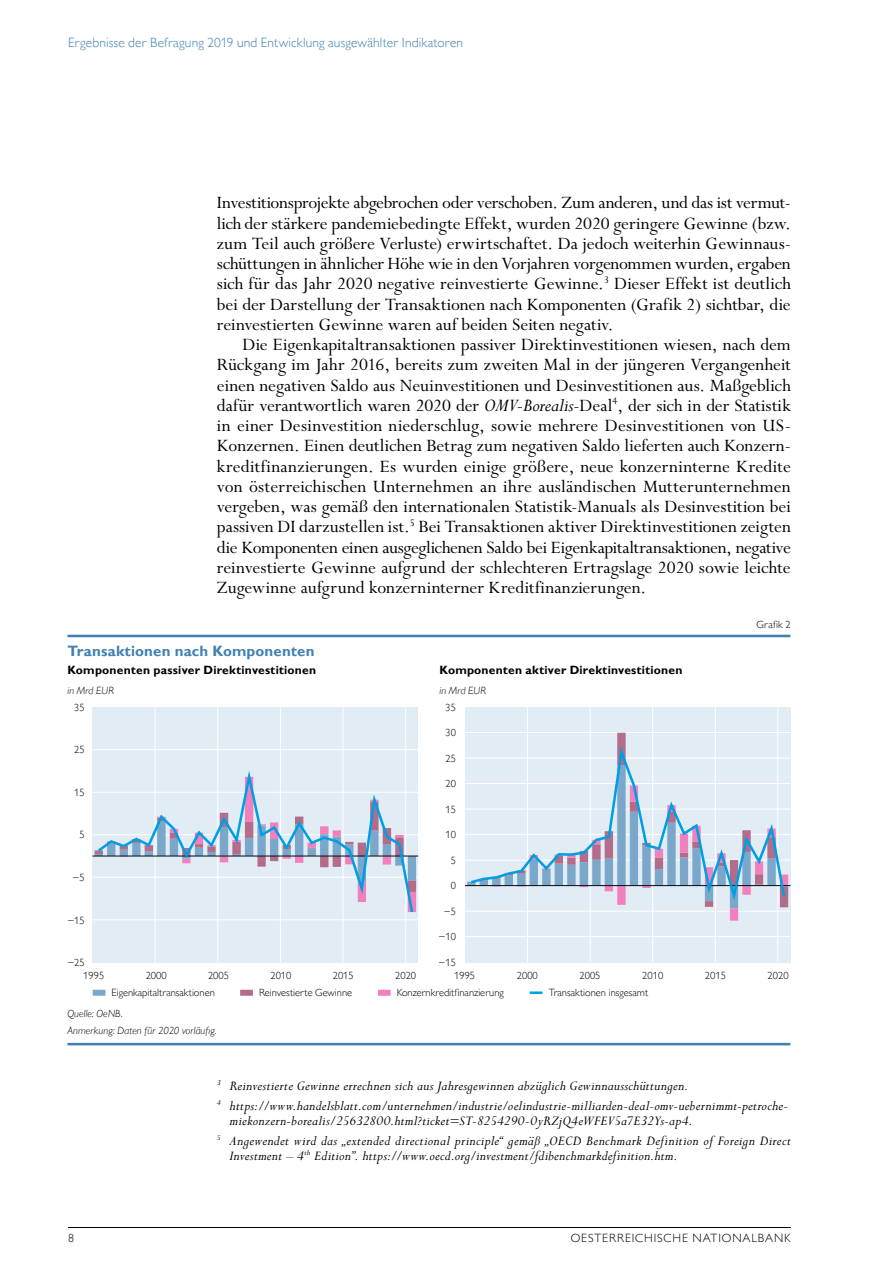
<style>
.page{position:relative;width:893px;height:1263px;background:#fff}
.page>*{position:absolute;margin:0;border:0;box-sizing:border-box;transform-origin:0 0}
.t1{font:19.5px/20.2px "Perpetua Std";color:#000;text-align:justify}
.t2{font:italic 15px/20.1px "Perpetua Std";letter-spacing:.015em;color:#000}
.t3{font:700 15px "Gill Sans MT Pro";letter-spacing:.01em;color:#4081b3}
.t4{font:300 13.5px "Gill Sans MT Pro";letter-spacing:.01em;color:#4081b3}
.t5{font:700 12px "Gill Sans MT Pro";letter-spacing:.015em;color:#000}
.t6{font:300 12px "Gill Sans MT Pro";letter-spacing:.075em;color:#000}
.t7{font:300 10.5px "Gill Sans MT Pro";color:#000}
.t8{font:italic 300 10.5px/17px "Gill Sans MT Pro";letter-spacing:.01em;color:#000}
.s1{font-style:italic;font-size:20.25px}
</style>
<div class="page">
<hr style="left:68px;top:1227px;width:723px;height:1px;background:#000">
<hr style="left:67px;top:635px;width:723px;height:2px;background:#4081b3">
<hr style="left:67px;top:1043px;width:723px;height:2px;background:#4081b3">
<div style="left:93px;top:990px;width:12px;height:6px;background:#7aa7ca"></div>
<div style="left:240px;top:990px;width:13px;height:6px;background:#b36c89"></div>
<div style="left:378px;top:990px;width:13px;height:6px;background:#f280be"></div>
<svg style="left:530px;top:991px;width:12px;height:3px"></svg>
<div style="left:92px;top:707px;width:326px;height:255px;background:#e2ecf4"></div>
<hr style="left:92px;top:749px;width:326px;height:1px;background:#fff">
<hr style="left:92px;top:792px;width:326px;height:1px;background:#fff">
<hr style="left:92px;top:834px;width:326px;height:1px;background:#fff">
<hr style="left:92px;top:877px;width:326px;height:1px;background:#fff">
<hr style="left:92px;top:919px;width:326px;height:1px;background:#fff">
<hr style="left:405px;top:707px;width:1px;height:255px;background:#fff">
<hr style="left:343px;top:707px;width:1px;height:255px;background:#fff">
<hr style="left:280px;top:707px;width:1px;height:255px;background:#fff">
<hr style="left:217px;top:707px;width:1px;height:255px;background:#fff">
<hr style="left:155px;top:707px;width:1px;height:255px;background:#fff">
<hr style="left:92px;top:856px;width:326px;height:1px;background:#030a0d">
<svg style="left:95px;top:764px;width:320px;height:151px"></svg>
<div style="left:465px;top:707px;width:325px;height:255px;background:#e2ecf4"></div>
<hr style="left:465px;top:732px;width:325px;height:1px;background:#fff">
<hr style="left:465px;top:758px;width:325px;height:1px;background:#fff">
<hr style="left:465px;top:783px;width:325px;height:1px;background:#fff">
<hr style="left:465px;top:809px;width:325px;height:1px;background:#fff">
<hr style="left:465px;top:834px;width:325px;height:1px;background:#fff">
<hr style="left:465px;top:860px;width:325px;height:1px;background:#fff">
<hr style="left:465px;top:911px;width:325px;height:1px;background:#fff">
<hr style="left:465px;top:936px;width:325px;height:1px;background:#fff">
<hr style="left:777px;top:707px;width:1px;height:255px;background:#fff">
<hr style="left:715px;top:707px;width:1px;height:255px;background:#fff">
<hr style="left:652px;top:707px;width:1px;height:255px;background:#fff">
<hr style="left:590px;top:707px;width:1px;height:255px;background:#fff">
<hr style="left:527px;top:707px;width:1px;height:255px;background:#fff">
<svg style="left:589px;top:808px;width:199px;height:113px"></svg>
<hr style="left:465px;top:885px;width:325px;height:1px;background:#030a0d">
<svg style="left:468px;top:742px;width:319px;height:163px"></svg>
<p class="t4" style="left:68px;top:35px;width:397px">Ergebnisse der Befragung 2019 und Entwicklung ausgewählter Indikatoren</p>
<p class="t1" style="left:217px;top:193px;width:576px">Investitionsprojekte abgebrochen oder verschoben. Zum anderen, und das ist vermut&shy;lich der stärkere pandemiebedingte Effekt, wurden 2020 geringere Gewinne (bzw. zum Teil auch größere Verluste) erwirtschaftet. Da jedoch weiterhin Gewinnaus&shy;schüttungen in ähnlicher Höhe wie in den Vorjahren vorgenommen wurden, ergaben sich für das Jahr 2020 negative reinvestierte Gewinne.<sup>3</sup> Dieser Effekt ist deutlich bei der Darstellung der Transaktionen nach Komponenten (Grafik 2) sichtbar, die reinvestierten Gewinne waren auf beiden Seiten negativ.</p>
<p class="t1" style="left:217px;top:335px;width:576px;text-indent:26px">Die Eigenkapitaltransaktionen passiver Direktinvestitionen wiesen, nach dem Rückgang im Jahr 2016, bereits zum zweiten Mal in der jüngeren Vergangenheit einen negativen Saldo aus Neuinvestitionen und Desinvestitionen aus. Maßgeblich dafür verantwortlich waren 2020 der <span class="s1">OMV-Borealis</span>-Deal<sup>4</sup>, der sich in der Statistik in einer Desinvestition niederschlug, sowie mehrere Desinvestitionen von US-Konzernen. Einen deutlichen Betrag zum negativen Saldo lieferten auch Konzern&shy;kreditfinanzierungen. Es wurden einige größere, neue konzerninterne Kredite von österreichischen Unternehmen an ihre ausländischen Mutterunternehmen vergeben, was gemäß den internationalen Statistik-Manuals als Desinvestition bei passiven DI darzustellen ist.<sup>5</sup> Bei Transaktionen aktiver Direktinvestitionen zeigten die Komponenten einen ausgeglichenen Saldo bei Eigenkapitaltransaktionen, negative reinvestierte Gewinne aufgrund der schlechteren Ertragslage 2020 sowie leichte Zugewinne aufgrund konzerninterner Kreditfinanzierungen.</p>
<p class="t3" style="left:67px;top:642px;width:249px">Transaktionen nach Komponenten</p>
<p class="t5" style="left:67px;top:663px;width:250px">Komponenten passiver Direktinvestitionen</p>
<p class="t8" style="left:67px;top:682px;width:48px">in Mrd EUR</p>
<p class="t7" style="left:74px;top:701px;width:12px">35</p>
<p class="t7" style="left:74px;top:743px;width:12px">25</p>
<p class="t7" style="left:74px;top:786px;width:12px">15</p>
<p class="t7" style="left:80px;top:829px;width:7px">5</p>
<p class="t7" style="left:73px;top:871px;width:14px">−5</p>
<p class="t7" style="left:67px;top:914px;width:19px">−15</p>
<p class="t7" style="left:67px;top:956px;width:19px">−25</p>
<p class="t5" style="left:440px;top:663px;width:244px">Komponenten aktiver Direktinvestitionen</p>
<p class="t8" style="left:440px;top:682px;width:48px">in Mrd EUR</p>
<p class="t7" style="left:445px;top:701px;width:12px">35</p>
<p class="t7" style="left:445px;top:726px;width:12px">30</p>
<p class="t7" style="left:445px;top:752px;width:12px">25</p>
<p class="t7" style="left:445px;top:777px;width:12px">20</p>
<p class="t7" style="left:445px;top:803px;width:12px">15</p>
<p class="t7" style="left:445px;top:828px;width:12px">10</p>
<p class="t7" style="left:451px;top:854px;width:7px">5</p>
<p class="t7" style="left:451px;top:879px;width:7px">0</p>
<p class="t7" style="left:444px;top:905px;width:14px">−5</p>
<p class="t7" style="left:439px;top:930px;width:19px">−10</p>
<p class="t7" style="left:439px;top:956px;width:19px">−15</p>
<p class="t7" style="left:757px;top:618px;width:36px">Grafik 2</p>
<p class="t7" style="left:83px;top:969px;width:22px">1995</p>
<p class="t7" style="left:146px;top:969px;width:22px">2000</p>
<p class="t7" style="left:208px;top:969px;width:22px">2005</p>
<p class="t7" style="left:270px;top:969px;width:22px">2010</p>
<p class="t7" style="left:333px;top:969px;width:22px">2015</p>
<p class="t7" style="left:395px;top:969px;width:22px">2020</p>
<p class="t7" style="left:454px;top:969px;width:22px">1995</p>
<p class="t7" style="left:517px;top:969px;width:22px">2000</p>
<p class="t7" style="left:580px;top:969px;width:22px">2005</p>
<p class="t7" style="left:642px;top:969px;width:22px">2010</p>
<p class="t7" style="left:705px;top:969px;width:22px">2015</p>
<p class="t7" style="left:768px;top:969px;width:23px">2020</p>
<p class="t7" style="left:111px;top:986px;width:105px">Eigenkapitaltransaktionen</p>
<p class="t7" style="left:259px;top:986px;width:95px">Reinvestierte Gewinne</p>
<p class="t7" style="left:397px;top:986px;width:109px">Konzernkreditfinanzierung</p>
<p class="t7" style="left:549px;top:986px;width:101px">Transaktionen insgesamt</p>
<p class="t8" style="left:67px;top:1005px;width:151px">Quelle: OeNB.<br>Anmerkung: Daten für 2020 vorläufig.</p>
<p class="t2" style="left:217px;top:1076px;width:573px"><sup>3</sup> Reinvestierte Gewinne errechnen sich aus Jahresgewinnen abzüglich Gewinnausschüttungen.<br><sup>4</sup> https://www.handelsblatt.com/unternehmen/industrie/oelindustrie-milliarden-deal-omv-uebernimmt-petroche-</p>
<p class="t2" style="left:217px;top:1111px;width:576px;text-indent:13px">miekonzern-borealis/25632800.html?ticket=ST-8254290-0yRZjQ4eWFEV5a7E32Ys-ap4.<br><sup>5</sup> Angewendet wird das „extended directional principle“ gemäß „OECD Benchmark Definition of Foreign Direct</p>
<p class="t2" style="left:230px;top:1146px;width:449px">Investment – 4<sup>th</sup> Edition”. https://www.oecd.org/investment/fdibenchmarkdefinition.htm.</p>
<p class="t6" style="left:68px;top:1231px;width:7px">8</p>
<p class="t6" style="left:571px;top:1231px;width:222px">OESTERREICHISCHE NATIONALBANK</p>
</div>
